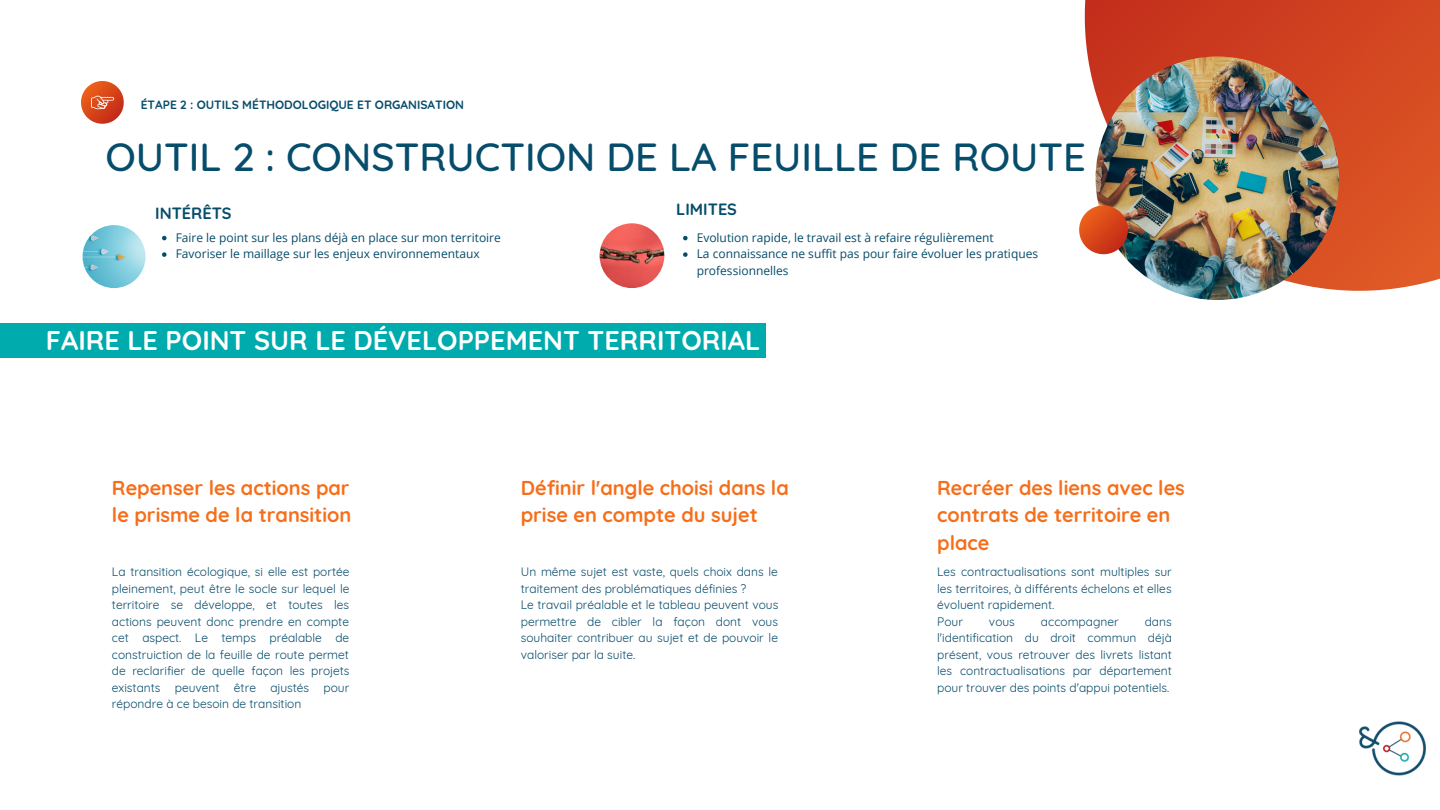
<style>
.page{position:relative;width:1440px;height:810px;background:#fff}
.page>*{position:absolute;margin:0;border:0;box-sizing:border-box;transform-origin:0 0}
.t1{font:500 40px "Quicksand";color:#064c6b}
.t2{font:700 27px "Quicksand";color:#fff}
.t3{font:700 20px/27.8px "Quicksand";color:#f66e1a}
.t4{font:700 16.3px "Quicksand";color:#064c6b}
.t5{font:12px/16.5px "Quicksand";color:#064c6b;text-align:justify}
.t6{font:12px/16.5px "Open Sans";color:#064c6b}
.t7{font:700 12px "Quicksand";color:#064c6b}
</style>
<div class="page">
<svg style="left:1085px;top:0;width:355px;height:291px"></svg>
<img style="left:1096px;top:57px;width:243px;height:243px;border-radius:50%">
<svg style="left:1079px;top:205px;width:49px;height:49px"></svg>
<img style="left:1359px;top:721px;width:67px;height:55px">
<img style="left:83px;top:225px;width:63px;height:63px;border-radius:50%">
<img style="left:600px;top:223px;width:64px;height:65px;border-radius:50%">
<div style="left:0;top:323px;width:765px;height:35px;background:#00abad"></div>
<svg style="left:162px;top:236px;width:5px;height:4px"></svg>
<svg style="left:162px;top:252px;width:5px;height:5px"></svg>
<svg style="left:683px;top:236px;width:5px;height:4px"></svg>
<svg style="left:683px;top:252px;width:5px;height:5px"></svg>
<svg style="left:81px;top:81px;width:43px;height:43px"></svg>
<p class="t7" style="left:141px;top:97px;width:325px">ÉTAPE 2 : OUTILS MÉTHODOLOGIQUE ET ORGANISATION</p>
<p class="t1" style="left:105px;top:131px;width:982px">OUTIL 2 : CONSTRUCTION DE LA FEUILLE DE ROUTE</p>
<p class="t4" style="left:155px;top:203px;width:78px">INTÉRÊTS</p>
<p class="t6" style="left:176px;top:229px;width:327px">Faire le point sur les plans déjà en place sur mon territoire</p>
<p class="t6" style="left:176px;top:245px;width:306px">Favoriser le maillage sur les enjeux environnementaux</p>
<p class="t4" style="left:676px;top:199px;width:62px">LIMITES</p>
<p class="t6" style="left:697px;top:229px;width:298px">Evolution rapide, le travail est à refaire régulièrement</p>
<p class="t6" style="left:697px;top:245px;width:343px">La connaissance ne suffit pas pour faire évoluer les pratiques professionnelles</p>
<p class="t2" style="left:46px;top:323px;width:716px">FAIRE LE POINT SUR LE DÉVELOPPEMENT TERRITORIAL</p>
<p class="t3" style="left:112px;top:473px;width:241px">Repenser les actions par le prisme de la transition</p>
<p class="t3" style="left:521px;top:473px;width:269px">Définir l'angle choisi dans la prise en compte du sujet</p>
<p class="t3" style="left:937px;top:473px;width:249px">Recréer des liens avec les contrats de territoire en place</p>
<p class="t5" style="left:112px;top:563px;width:239px">La transition écologique, si elle est portée pleinement, peut être le socle sur lequel le territoire se développe, et toutes les actions peuvent donc prendre en compte cet aspect. Le temps préalable de construiction de la feuille de route permet de reclarifier de quelle façon les projets existants peuvent être ajustés pour répondre à ce besoin de transition</p>
<p class="t5" style="left:521px;top:563px;width:258px">Un même sujet est vaste, quels choix dans le traitement des problématiques définies ?</p>
<p class="t5" style="left:937px;top:563px;width:236px">Les contractualisations sont multiples sur les territoires, à différents échelons et elles évoluent rapidement.</p>
<p class="t5" style="left:937px;top:613px;width:27px">Pour</p>
<p class="t5" style="left:989px;top:613px;width:27px">vous</p>
<p class="t5" style="left:1041px;top:613px;width:79px">accompagner</p>
<p class="t5" style="left:521px;top:596px;width:259px">Le travail préalable et le tableau peuvent vous permettre de cibler la façon dont vous souhaiter contribuer au sujet et de pouvoir le valoriser par la suite.</p>
<p class="t5" style="left:937px;top:613px;width:236px;text-indent:208px">dans l'identification du droit commun déjà présent, vous retrouver des livrets listant les contractualisations par département pour trouver des points d'appui potentiels.</p>
</div>
